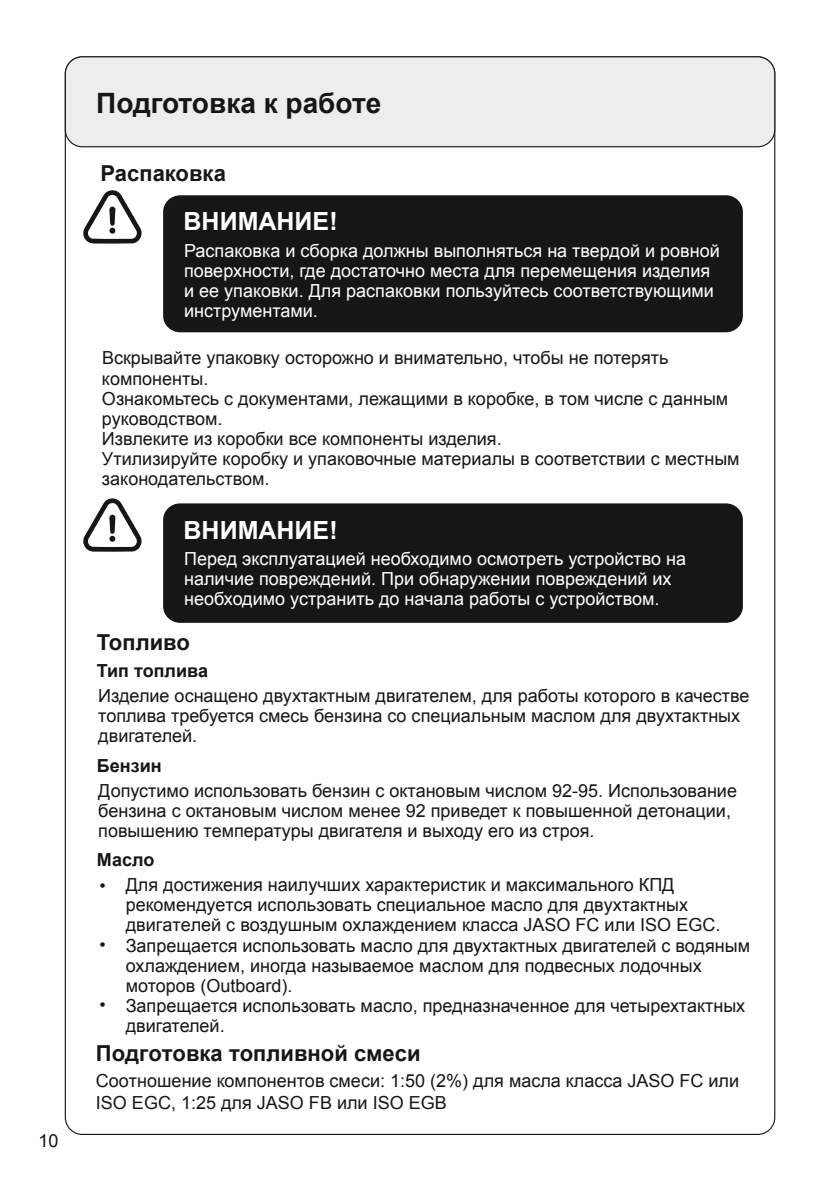
<style>
.page{position:relative;width:840px;height:1191px;background:#fff}
.page>*{position:absolute;margin:0;border:0;box-sizing:border-box;transform-origin:0 0}
.t1{font:700 28px "Arial";color:#151616}
.t2{font:700 25px "Arial";color:#fff}
.t3{font:700 22px "Arial";color:#151616}
.t4{font:18px/20.2px "Arial";color:#151616}
.t5{font:18px/20.2px "Arial";color:#fff}
.t6{font:18px/21.6px "Arial";color:#151616}
.t7{font:700 18px "Arial";color:#151616}
.t8{font:16px "Arial";color:rgb(0 0 0/0)}
.s1{font-style:inherit}
</style>
<div class="page">
<div style="left:65px;top:56px;width:709px;height:91px;background:#eceded;border:1px solid #151616;border-radius:17px"></div>
<div style="left:163px;top:195px;width:579px;height:137px;background:#151616;border-radius:17px"></div>
<svg style="left:83px;top:190px;width:58px;height:54px"></svg>
<div style="left:163px;top:503px;width:579px;height:120px;background:#151616;border-radius:17px"></div>
<svg style="left:83px;top:498px;width:58px;height:54px"></svg>
<p class="t4" style="left:38px;top:1130px;width:22px">10</p>
<h1 class="t1" style="left:96px;top:85px;width:286px">Подготовка к работе</h1>
<p class="t3" style="left:100px;top:159px;width:127px">Распаковка</p>
<h2 class="t2" style="left:183px;top:205px;width:155px">ВНИМАНИЕ!</h2>
<p class="t5" style="left:184px;top:241px;width:537px">Распаковка и сборка должны выполняться на твердой и ровной поверхности, где достаточно места для перемещения изделия и ее упаковки. Для распаковки пользуйтесь соответствующими инструментами.</p>
<p class="t4" style="left:102px;top:348px;width:639px">Вскрывайте упаковку осторожно и внимательно, чтобы не потерять компоненты.<br>Ознакомьтесь с документами, лежащими в коробке, в том числе с данным руководством.<br>Извлеките из коробки все компоненты изделия.<br>Утилизируйте коробку и упаковочные материалы в соответствии с местным законодательством.</p>
<h2 class="t2" style="left:183px;top:513px;width:155px">ВНИМАНИЕ!</h2>
<p class="t5" style="left:184px;top:549px;width:503px">Перед эксплуатацией необходимо осмотреть устройство на наличие повреждений. При обнаружении повреждений их необходимо устранить до начала работы с устройством.</p>
<p class="t3" style="left:97px;top:628px;width:94px">Топливо</p>
<p class="t4" style="left:98px;top:685px;width:652px">Изделие оснащено двухтактным двигателем, для работы которого в качестве топлива требуется смесь бензина со специальным маслом для двухтактных двигателей.</p>
<p class="t8" style="left:417px;top:585px;width:6px">.</p>
<p class="t7" style="left:97px;top:658px;width:113px">Тип топлива</p>
<p class="t7" style="left:97px;top:753px;width:66px">Бензин</p>
<p class="t4" style="left:98px;top:780px;width:640px">Допустимо использовать бензин с октановым числом 92-95. Использование бензина с октановым числом менее 92 приведет к повышенной детонации, повышению температуры двигателя и выходу его из строя.</p>
<p class="t7" style="left:97px;top:847px;width:59px">Масло</p>
<p class="t4" style="left:99px;top:875px;width:8px">•</p>
<p class="t4" style="left:99px;top:934px;width:8px">•</p>
<p class="t4" style="left:99px;top:995px;width:8px">•</p>
<p class="t4" style="left:126px;top:875px;width:625px">Для достижения наилучших характеристик и максимального КПД рекомендуется использовать специальное масло для двухтактных двигателей с воздушным охлаждением класса JASO FC или ISO EG<span class="s1">C</span>.<br>Запрещается использовать масло для двухтактных двигателей с водяным охлаждением, иногда называемое маслом для подвесных лодочных моторов (Outboard).<br>Запрещается использовать масло, предназначенное для четырехтактных двигателей.</p>
<p class="t3" style="left:96px;top:1038px;width:326px">Подготовка топливной смеси</p>
<p class="t6" style="left:96px;top:1070px;width:644px"><span class="s1">Соотношение компонентов смеси: 1:50 (2%)</span> для масла класса JASO FC или<br>ISO EGC, 1:25 для JASO FB или ISO EGB</p>
</div>
